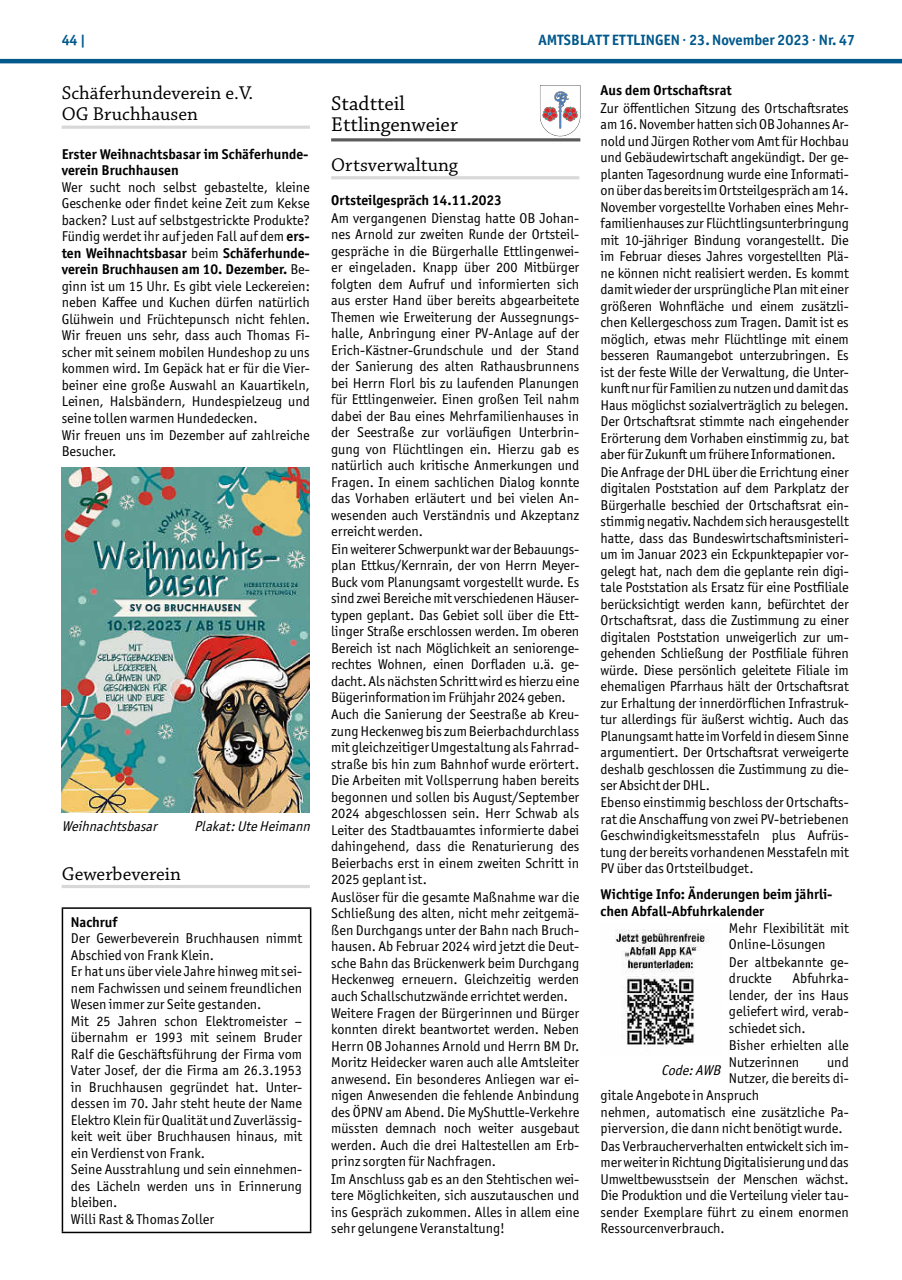
<style>
.page{position:relative;width:902px;height:1280px;background:#fff}
.page>*{position:absolute;margin:0;border:0;box-sizing:border-box;transform-origin:0 0}
.t1{font:21px/21px "Chaparral Pro";color:#000}
.t2{font:19.5px/21px "Chaparral Pro";color:#000}
.t3{font:700 15px "Officina Sans ITC Pro";color:#00588b}
.t4{font:14.25px/16.5px "Officina Sans ITC Pro";color:#000}
.t5{font:700 14.25px/16.5px "Officina Sans ITC Pro";color:#000}
.t6{font:italic 14.25px "Officina Sans ITC Pro";color:#000}
.s1{font-weight:700}
</style>
<div class="page">
<hr style="left:0;top:59px;width:901px;height:4px;background:#00588b">
<hr style="left:62px;top:126px;width:248px;height:3px;background:#d8d8d9">
<hr style="left:62px;top:885px;width:248px;height:3px;background:#d8d8d9">
<img style="left:62px;top:467px;width:248px;height:346px">
<hr style="left:62px;top:907px;width:249px;height:2px;background:#000">
<hr style="left:62px;top:909px;width:1px;height:323px;background:#000">
<hr style="left:310px;top:909px;width:1px;height:323px;background:#000">
<hr style="left:62px;top:1232px;width:249px;height:1px;background:#000">
<hr style="left:331px;top:176px;width:248px;height:3px;background:#d8d8d9">
<hr style="left:331px;top:138px;width:249px;height:3px;background:#5c5b5b">
<svg style="left:540px;top:85px;width:41px;height:52px"></svg>
<img style="left:615px;top:929px;width:94px;height:116px">
<p class="t3" style="left:62px;top:31px;width:25px">44 |</p>
<p class="t3" style="left:538px;top:31px;width:318px">AMTSBLATT ETTLINGEN · 23. November 2023 · Nr. 47</p>
<h2 class="t2" style="left:62px;top:84px;width:193px">Schäferhundeverein e.V.<br>OG Bruchhausen</h2>
<p class="t5" style="left:62px;top:145px;width:248px">Erster Weihnachtsbasar im Schäferhunde&shy;verein Bruchhausen</p>
<p class="t4" style="left:62px;top:179px;width:250px">Wer sucht noch selbst gebastelte, kleine Geschenke oder findet keine Zeit zum Kekse backen? Lust auf selbstgestrickte Produkte?<br>Fündig werdet ihr auf jeden Fall auf dem <span class="s1">ers&shy;ten Weihnachtsbasar</span> beim <span class="s1">Schäferhunde&shy;verein Bruchhausen am 10. Dezember.</span> Be&shy;ginn ist um 15 Uhr. Es gibt viele Leckereien: neben Kaffee und Kuchen dürfen natürlich Glühwein und Früchtepunsch nicht fehlen.<br>Wir freuen uns sehr, dass auch Thomas Fi&shy;scher mit seinem mobilen Hundeshop zu uns kommen wird. Im Gepäck hat er für die Vier&shy;beiner eine große Auswahl an Kauartikeln, Leinen, Halsbändern, Hundespielzeug und seine tollen warmen Hundedecken.<br>Wir freuen uns im Dezember auf zahlreiche Besucher.</p>
<p class="t5" style="left:600px;top:82px;width:133px">Aus dem Ortschaftsrat</p>
<p class="t4" style="left:600px;top:100px;width:250px">Zur öffentlichen Sitzung des Ortschaftsrates am 16. November hatten sich OB Johannes Ar&shy;nold und Jürgen Rother vom Amt für Hochbau und Gebäudewirtschaft angekündigt. Der ge&shy;planten Tagesordnung wurde eine Informati&shy;on über das bereits im Ortsteilgespräch am 14.<br>November vorgestellte Vorhaben eines Mehr&shy;familienhauses zur Flüchtlingsunterbringung mit 10-jähriger Bindung vorangestellt. Die im Februar dieses Jahres vorgestellten Plä&shy;ne können nicht realisiert werden. Es kommt damit wieder der ursprüngliche Plan mit einer größeren Wohnfläche und einem zusätzli&shy;chen Kellergeschoss zum Tragen. Damit ist es möglich, etwas mehr Flüchtlinge mit einem besseren Raumangebot unterzubringen. Es ist der feste Wille der Verwaltung, die Unter&shy;kunft nur für Familien zu nutzen und damit das Haus möglichst sozialverträglich zu belegen.<br>Der Ortschaftsrat stimmte nach eingehender Erörterung dem Vorhaben einstimmig zu, bat aber für Zukunft um frühere Informationen.<br>Die Anfrage der DHL über die Errichtung einer digitalen Poststation auf dem Parkplatz der Bürgerhalle beschied der Ortschaftsrat ein&shy;stimmig negativ. Nachdem sich herausgestellt hatte, dass das Bundeswirtschaftsministeri&shy;um im Januar 2023 ein Eckpunktepapier vor&shy;gelegt hat, nach dem die geplante rein digi&shy;tale Poststation als Ersatz für eine Postfiliale berücksichtigt werden kann, befürchtet der Ortschaftsrat, dass die Zustimmung zu einer digitalen Poststation unweigerlich zur um&shy;gehenden Schließung der Postfiliale führen würde. Diese persönlich geleitete Filiale im ehemaligen Pfarrhaus hält der Ortschaftsrat zur Erhaltung der innerdörflichen Infrastruk&shy;tur allerdings für äußerst wichtig. Auch das Planungsamt hatte im Vorfeld in diesem Sinne argumentiert. Der Ortschaftsrat verweigerte deshalb geschlossen die Zustimmung zu die&shy;ser Absicht der DHL.<br>Ebenso einstimmig beschloss der Ortschafts&shy;rat die Anschaffung von zwei PV-betriebenen Geschwindigkeitsmesstafeln plus Aufrüs&shy;tung der bereits vorhandenen Messtafeln mit PV über das Ortsteilbudget.</p>
<p class="t5" style="left:600px;top:886px;width:233px">Wichtige Info: Änderungen beim jährli&shy;chen Abfall-Abfuhrkalender</p>
<h1 class="t1" style="left:331px;top:93px;width:128px">Stadtteil<br>Ettlingenweier</h1>
<h2 class="t2" style="left:331px;top:155px;width:128px">Ortsverwaltung</h2>
<p class="t5" style="left:331px;top:192px;width:172px">Ortsteilgespräch 14.11.2023</p>
<p class="t4" style="left:331px;top:210px;width:250px">Am vergangenen Dienstag hatte OB Johan&shy;nes Arnold zur zweiten Runde der Ortsteil&shy;gespräche in die Bürgerhalle Ettlingenwei&shy;er eingeladen. Knapp über 200 Mitbürger folgten dem Aufruf und informierten sich aus erster Hand über bereits abgearbeitete Themen wie Erweiterung der Aussegnungs&shy;halle, Anbringung einer PV-Anlage auf der Erich-Kästner-Grundschule und der Stand der Sanierung des alten Rathausbrunnens bei Herrn Florl bis zu laufenden Planungen für Ettlingenweier. Einen großen Teil nahm dabei der Bau eines Mehrfamilienhauses in der Seestraße zur vorläufigen Unterbrin&shy;gung von Flüchtlingen ein. Hierzu gab es natürlich auch kritische Anmerkungen und Fragen. In einem sachlichen Dialog konnte das Vorhaben erläutert und bei vielen An&shy;wesenden auch Verständnis und Akzeptanz erreicht werden.<br>Ein weiterer Schwerpunkt war der Bebauungs&shy;plan Ettkus/Kernrain, der von Herrn Meyer-Buck vom Planungsamt vorgestellt wurde. Es sind zwei Bereiche mit verschiedenen Häuser&shy;typen geplant. Das Gebiet soll über die Ett&shy;linger Straße erschlossen werden. Im oberen Bereich ist nach Möglichkeit an seniorenge&shy;rechtes Wohnen, einen Dorfladen u.ä. ge&shy;dacht. Als nächsten Schritt wird es hierzu eine Bügerinformation im Frühjahr 2024 geben.<br>Auch die Sanierung der Seestraße ab Kreu&shy;zung Heckenweg bis zum Beierbachdurchlass mit gleichzeitiger Umgestaltung als Fahrrad&shy;straße bis hin zum Bahnhof wurde erörtert.<br>Die Arbeiten mit Vollsperrung haben bereits begonnen und sollen bis August/September 2024 abgeschlossen sein. Herr Schwab als Leiter des Stadtbauamtes informierte dabei dahingehend, dass die Renaturierung des Beierbachs erst in einem zweiten Schritt in 2025 geplant ist.<br>Auslöser für die gesamte Maßnahme war die Schließung des alten, nicht mehr zeitgemä&shy;ßen Durchgangs unter der Bahn nach Bruch&shy;hausen. Ab Februar 2024 wird jetzt die Deut&shy;sche Bahn das Brückenwerk beim Durchgang Heckenweg erneuern. Gleichzeitig werden auch Schallschutzwände errichtet werden.<br>Weitere Fragen der Bürgerinnen und Bürger konnten direkt beantwortet werden. Neben Herrn OB Johannes Arnold und Herrn BM Dr.<br>Moritz Heidecker waren auch alle Amtsleiter anwesend. Ein besonderes Anliegen war ei&shy;nigen Anwesenden die fehlende Anbindung des ÖPNV am Abend. Die MyShuttle-Verkehre müssten demnach noch weiter ausgebaut werden. Auch die drei Haltestellen am Erb&shy;prinz sorgten für Nachfragen.<br>Im Anschluss gab es an den Stehtischen wei&shy;tere Möglichkeiten, sich auszutauschen und ins Gespräch zukommen. Alles in allem eine sehr gelungene Veranstaltung!</p>
<p class="t6" style="left:62px;top:818px;width:101px">Weihnachtsbasar</p>
<p class="t6" style="left:194px;top:818px;width:121px">Plakat:UteHeimann</p>
<h2 class="t2" style="left:62px;top:864px;width:121px">Gewerbeverein</h2>
<p class="t5" style="left:71px;top:914px;width:48px">Nachruf</p>
<p class="t4" style="left:71px;top:930px;width:233px">Der Gewerbeverein Bruchhausen nimmt Abschied von Frank Klein.<br>Er hat uns über viele Jahre hinweg mit sei&shy;nem Fachwissen und seinem freundlichen Wesen immer zur Seite gestanden.<br>Mit 25 Jahren schon Elektromeister – übernahm er 1993 mit seinem Bruder Ralf die Geschäftsführung der Firma vom Vater Josef, der die Firma am 26.3.1953 in Bruchhausen gegründet hat. Unter&shy;dessen im 70. Jahr steht heute der Name Elektro Klein für Qualität und Zuverlässig&shy;keit weit über Bruchhausen hinaus, mit ein Verdienst von Frank.<br>Seine Ausstrahlung und sein einnehmen&shy;des Lächeln werden uns in Erinnerung bleiben.<br>Willi Rast &amp; Thomas Zoller</p>
<p class="t4" style="left:729px;top:920px;width:121px">Mehr Flexibilität mit<br>Online-Lösungen<br>Der altbekannte ge&shy;druckte</p>
<p class="t4" style="left:729px;top:970px;width:121px;text-indent:64px">Abfuhrka&shy;lender, der ins Haus geliefert wird, verab&shy;schiedet sich.<br>Bisher erhielten alle<br>Nutzerinnen</p>
<p class="t4" style="left:827px;top:1053px;width:23px">und</p>
<p class="t4" style="left:729px;top:1070px;width:121px">Nutzer, die bereits di-</p>
<p class="t4" style="left:600px;top:1086px;width:160px">gitale Angebote in Anspruch</p>
<p class="t4" style="left:600px;top:1104px;width:250px">nehmen, automatisch eine zusätzliche Pa-</p>
<p class="t4" style="left:600px;top:1120px;width:243px">pierversion, die dann nicht benötigt wurde.</p>
<p class="t4" style="left:600px;top:1137px;width:250px">Das Verbraucherverhalten entwickelt sich im-</p>
<p class="t4" style="left:600px;top:1154px;width:250px">mer weiter in Richtung Digitalisierung und das</p>
<p class="t4" style="left:600px;top:1170px;width:250px">Umweltbewusstsein der Menschen wächst.</p>
<p class="t4" style="left:600px;top:1187px;width:250px">Die Produktion und die Verteilung vieler tau-</p>
<p class="t4" style="left:600px;top:1203px;width:250px">sender Exemplare führt zu einem enormen</p>
<p class="t4" style="left:600px;top:1220px;width:126px">Ressourcenverbrauch.</p>
<p class="t6" style="left:661px;top:1061px;width:65px">Code:AWB</p>
</div>
